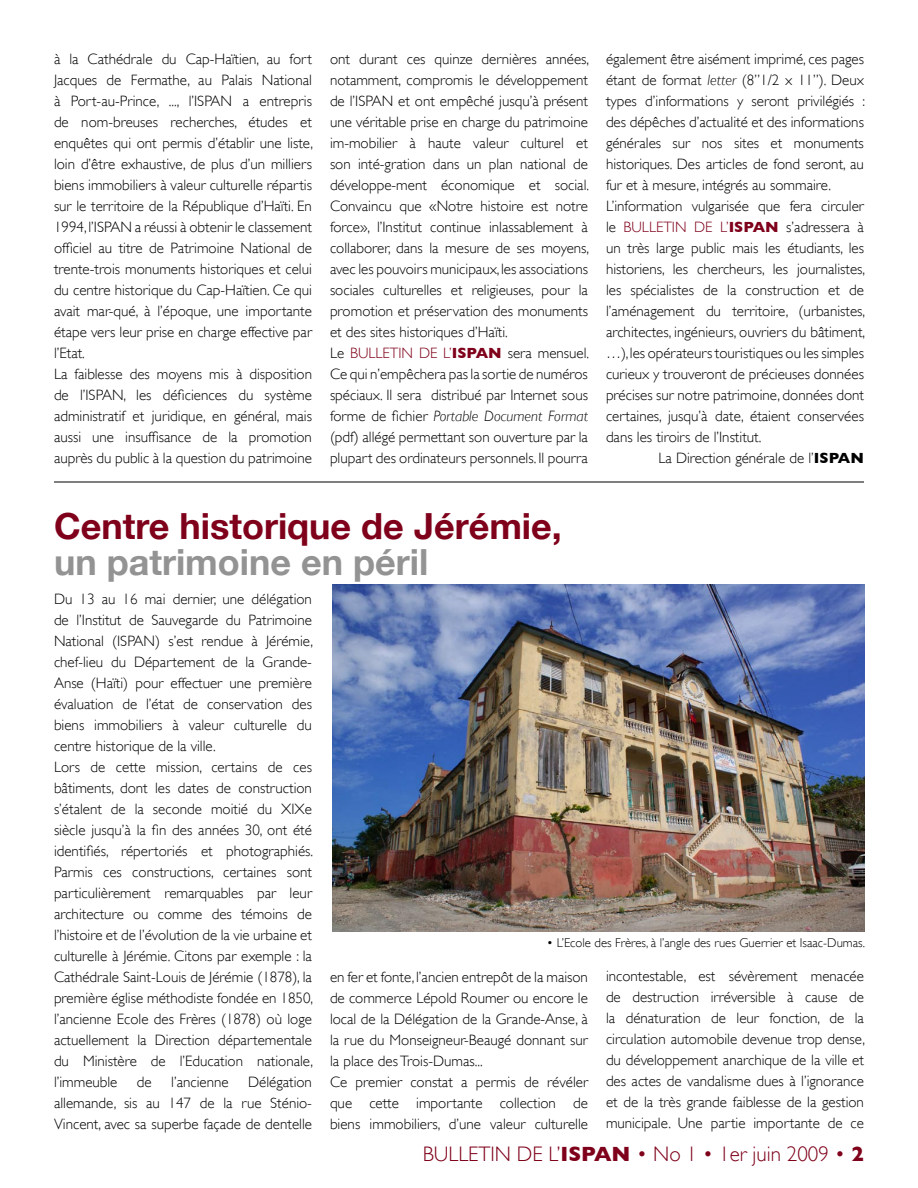
<style>
.page{position:relative;width:918px;height:1188px;background:#fff}
.page>*{position:absolute;margin:0;border:0;box-sizing:border-box;transform-origin:0 0}
.t1{font:700 36px "Helvetica Neue";color:#7f001a}
.t2{font:700 36px "Helvetica Neue";color:#939393}
.t3{font:300 21px "Gill Sans";color:#7f001a}
.t4{font:300 15px/21px "Gill Sans";color:#000;text-align:justify}
.t5{font:300 12.75px "Gill Sans";color:#000}
.s1{color:#7f001a}
.s2{font-weight:700;color:#7f001a}
.s3{font-style:italic}
.s4{font-weight:700}
</style>
<div class="page">
<hr style="left:54px;top:482px;width:810px;height:1px;background:#000">
<img style="left:332px;top:585px;width:533px;height:346px">
<p class="t4" style="left:54px;top:49px;width:261px">à la Cathédrale du Cap-Haïtien, au fort Jacques de Fermathe, au Palais National à Port-au-Prince, ..., l’ISPAN a entrepris de nom-breuses recherches, études et enquêtes qui ont permis d’établir une liste, loin d’être exhaustive, de plus d’un milliers biens immobiliers à valeur culturelle répartis sur le territoire de la République d’Haïti. En 1994, l’ISPAN a réussi à obtenir le classement officiel au titre de Patrimoine National de trente-trois monuments historiques et celui du centre historique du Cap-Haïtien. Ce qui avait mar-qué, à l’époque, une importante étape vers leur prise en charge effective par l’Etat.</p>
<p class="t4" style="left:54px;top:364px;width:260px">La faiblesse des moyens mis à disposition de l’ISPAN, les déficiences du système administratif et juridique, en général, mais aussi une insuffisance de la promotion auprès du public à la question du patrimoine</p>
<p class="t4" style="left:330px;top:49px;width:261px">ont durant ces quinze dernières années, notamment, compromis le développement de l’ISPAN et ont empêché jusqu’à présent une véritable prise en charge du patrimoine im-mobilier à haute valeur culturel et son inté-gration dans un plan national de développe-ment économique et social.<br>Convaincu que «Notre histoire est notre force», l’Institut continue inlassablement à collaborer, dans la mesure de ses moyens, avec les pouvoirs municipaux, les associations sociales culturelles et religieuses, pour la promotion et préservation des monuments et des sites historiques d’Haïti.</p>
<p class="t4" style="left:330px;top:343px;width:261px">Le <span class="s1">BULLETIN DE L’</span><span class="s2">ISPAN</span> sera mensuel.<br>Ce qui n’empêchera pas la sortie de numéros spéciaux. Il sera distribué par Internet sous forme de fichier <span class="s3">Portable Document Format </span>(pdf) allégé permettant son ouverture par la plupart des ordinateurs personnels. Il pourra</p>
<p class="t4" style="left:606px;top:49px;width:261px">également être aisément imprimé, ces pages étant de format <span class="s3">letter</span> (8’’1/2 x 11’’). Deux types d’informations y seront privilégiés : des dépêches d’actualité et des informations générales sur nos sites et monuments historiques. Des articles de fond seront, au fur et à mesure, intégrés au sommaire.</p>
<p class="t4" style="left:606px;top:196px;width:261px">L’information vulgarisée que fera circuler le <span class="s1">BULLETIN DE L’</span><span class="s2">ISPAN</span> s’adressera à un très large public mais les étudiants, les historiens, les chercheurs, les journalistes, les spécialistes de la construction et de l’aménagement du territoire, (urbanistes, architectes, ingénieurs, ouvriers du bâtiment, …), les opérateurs touristiques ou les simples curieux y trouveront de précieuses données précises sur notre patrimoine, données dont certaines, jusqu’à date, étaient conservées dans les tiroirs de l’Institut.</p>
<p class="t4" style="left:658px;top:448px;width:207px">La Direction générale de l’<span class="s4">ISPAN</span></p>
<p class="t1" style="left:54px;top:504px;width:509px">Centre historique de Jérémie,</p>
<p class="t2" style="left:54px;top:540px;width:376px">un patrimoine en péril</p>
<p class="t4" style="left:54px;top:589px;width:261px">Du 13 au 16 mai dernier, une délégation de l’Institut de Sauvegarde du Patrimoine National (ISPAN) s’est rendue à Jérémie, chef-lieu du Département de la Grande-Anse (Haïti) pour effectuer une première évaluation de l’état de conservation des biens immobiliers à valeur culturelle du centre historique de la ville.</p>
<p class="t4" style="left:54px;top:757px;width:261px">Lors de cette mission, certains de ces bâtiments, dont les dates de construction s’étalent de la seconde moitié du XIXe siècle jusqu’à la fin des années 30, ont été identifiés, répertoriés et photographiés.<br>Parmis ces constructions, certaines sont particulièrement remarquables par leur architecture ou comme des témoins de l’histoire et de l’évolution de la vie urbaine et culturelle à Jérémie. Citons par exemple : la Cathédrale Saint-Louis de Jérémie (1878), la première église méthodiste fondée en 1850, l’ancienne Ecole des Frères (1878) où loge actuellement la Direction départementale du Ministère de l’Education nationale, l’immeuble</p>
<p class="t5" style="left:547px;top:936px;width:320px">• L’Ecole des Frères, à l’angle des rues Guerrier et Isaac-Dumas.</p>
<p class="t4" style="left:606px;top:966px;width:261px">incontestable, est sévèrement menacée de destruction irréversible à cause de la dénaturation de leur fonction, de la circulation automobile devenue trop dense, du développement anarchique de la ville et des actes de vandalisme dues à l’ignorance et de la très grande faiblesse de la gestion municipale. Une partie importante de ce</p>
<p class="t4" style="left:330px;top:966px;width:260px">en fer et fonte, l’ancien entrepôt de la maison de commerce Lépold Roumer ou encore le local de la Délégation de la Grande-Anse, à la rue du Monseigneur-Beaugé donnant sur la place des Trois-Dumas...</p>
<p class="t4" style="left:330px;top:1071px;width:260px">Ce premier constat a permis de révéler que cette importante collection de biens immobiliers, d’une valeur culturelle</p>
<p class="t4" style="left:137px;top:1072px;width:16px">de</p>
<p class="t4" style="left:171px;top:1072px;width:59px">l’ancienne</p>
<p class="t4" style="left:54px;top:1072px;width:260px;text-indent:194px">Délégation allemande, sis au 147 de la rue Sténio-Vincent, avec sa superbe façade de dentelle</p>
<p class="t3" style="left:423px;top:1141px;width:443px">BULLETIN DE L’<span class="s4">ISPAN</span> • No 1 • 1er juin 2009 • <span class="s4">2</span></p>
</div>
